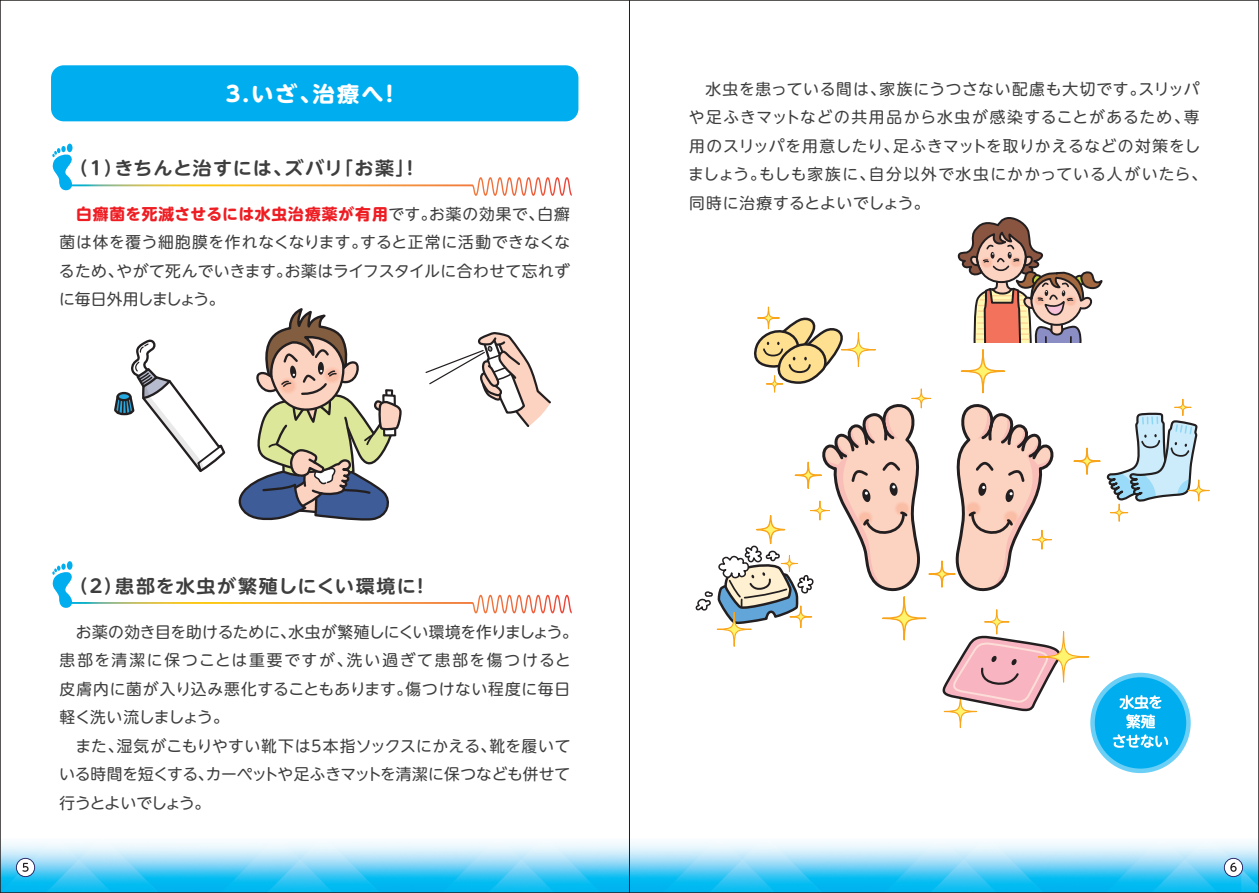
<style>
.page{position:relative;width:1259px;height:893px;background:#fff}
.page>*{position:absolute;margin:0;border:0;box-sizing:border-box;transform-origin:0 0}
.t1{font:700 21.3px "UD Shin M Go Pro";color:#fff;scale:1.04 1}
.t2{font:700 18.3px "UD Shin M Go Pro De";letter-spacing:.05em;color:#3e3e3f;scale:1.04 1}
.t3{font:700 18.3px "UD Shin M Go Pro De";letter-spacing:.08em;color:#3e3e3f;scale:1.04 1}
.t4{font:15.75px/28.5px "UD Shin M Go Pro";letter-spacing:.03em;color:#3e3e3f;text-align:justify}
.t5{font:15.75px/28.5px "UD Shin M Go Pro";letter-spacing:.06em;color:#3e3e3f}
.t6{font:500 14.7px/19.5px "UD Shin M Go Pro";letter-spacing:-.04em;color:#fff;text-align:center}
.s1{font-weight:700;color:#ee1d23}
</style>
<div class="page">
<img style="left:2px;top:842px;width:1255px;height:49px">
<svg style="left:16px;top:858px;width:19px;height:19px"></svg>
<div style="left:17px;top:859px;width:17px;height:17px;background:#fff;border-radius:50%"></div>
<svg style="left:22px;top:863px;width:7px;height:9px"></svg>
<svg style="left:1223px;top:858px;width:20px;height:19px"></svg>
<div style="left:1224px;top:859px;width:18px;height:17px;background:#fff;border-radius:50%"></div>
<svg style="left:1230px;top:863px;width:6px;height:9px"></svg>
<div style="left:51px;top:65px;width:527px;height:56px;background:#00aeef;border-radius:13px"></div>
<div style="left:67px;top:144px;width:6px;height:8px;background:#00aeef;border-radius:50%"></div>
<svg style="left:52px;top:146px;width:25px;height:45px"></svg>
<svg style="left:502px;top:177px;width:65px;height:17px"></svg>
<svg style="left:52px;top:563px;width:25px;height:45px"></svg>
<svg style="left:502px;top:595px;width:64px;height:16px"></svg>
<svg style="left:232px;top:308px;width:171px;height:296px"></svg>
<svg style="left:114px;top:339px;width:112px;height:133px"></svg>
<svg style="left:425px;top:332px;width:126px;height:95px"></svg>
<svg style="left:955px;top:404px;width:99px;height:188px"></svg>
<svg style="left:1074px;top:448px;width:26px;height:26px"></svg>
<div style="left:1073px;top:447px;width:27px;height:28px;border:1px solid #f9a51b;border-radius:50%"></div>
<svg style="left:1032px;top:530px;width:19px;height:19px"></svg>
<div style="left:1032px;top:530px;width:20px;height:20px;border:1px solid #f9a51b;border-radius:50%"></div>
<svg style="left:911px;top:389px;width:20px;height:19px"></svg>
<div style="left:911px;top:388px;width:20px;height:20px;border:1px solid #f9a51b;border-radius:50%"></div>
<svg style="left:929px;top:561px;width:26px;height:26px"></svg>
<div style="left:928px;top:560px;width:27px;height:28px;border:1px solid #f9a51b;border-radius:50%"></div>
<svg style="left:961px;top:350px;width:43px;height:43px"></svg>
<div style="left:960px;top:349px;width:45px;height:44px;border:1px solid #f9a51b;border-radius:50%"></div>
<div style="left:882px;top:596px;width:44px;height:45px;border:1px solid #f9a51b;border-radius:50%"></div>
<svg style="left:757px;top:307px;width:22px;height:22px"></svg>
<div style="left:757px;top:306px;width:23px;height:23px;border:1px solid #f9a51b;border-radius:50%"></div>
<svg style="left:766px;top:376px;width:17px;height:16px"></svg>
<div style="left:766px;top:375px;width:17px;height:18px;border:1px solid #f9a51b;border-radius:50%"></div>
<svg style="left:841px;top:333px;width:34px;height:34px"></svg>
<div style="left:841px;top:332px;width:35px;height:35px;border:1px solid #f9a51b;border-radius:50%"></div>
<svg style="left:754px;top:313px;width:90px;height:72px"></svg>
<svg style="left:695px;top:401px;width:227px;height:246px"></svg>
<svg style="left:957px;top:217px;width:146px;height:126px"></svg>
<svg style="left:944px;top:695px;width:32px;height:33px"></svg>
<div style="left:943px;top:695px;width:34px;height:33px;border:1px solid #f9a51b;border-radius:50%"></div>
<svg style="left:984px;top:610px;width:25px;height:24px"></svg>
<div style="left:984px;top:609px;width:25px;height:25px;border:1px solid #f9a51b;border-radius:50%"></div>
<svg style="left:942px;top:636px;width:107px;height:75px"></svg>
<svg style="left:1038px;top:632px;width:50px;height:50px"></svg>
<div style="left:1037px;top:631px;width:52px;height:52px;border:1px solid #f9a51b;border-radius:50%"></div>
<svg style="left:1110px;top:504px;width:17px;height:17px"></svg>
<div style="left:1110px;top:504px;width:18px;height:18px;border:1px solid #f9a51b;border-radius:50%"></div>
<svg style="left:1106px;top:412px;width:92px;height:93px"></svg>
<svg style="left:1188px;top:480px;width:21px;height:21px"></svg>
<div style="left:1187px;top:479px;width:22px;height:23px;border:1px solid #f9a51b;border-radius:50%"></div>
<svg style="left:1174px;top:399px;width:17px;height:17px"></svg>
<div style="left:1174px;top:399px;width:17px;height:17px;border:1px solid #f9a51b;border-radius:50%"></div>
<div style="left:1092px;top:675px;width:96px;height:96px;background:#00aeef;border-radius:50%"></div>
<div style="left:1090px;top:673px;width:100px;height:100px;border:4px solid #6bcff6;border-radius:50%"></div>
<svg style="left:1119px;top:695px;width:42px;height:33px"></svg>
<svg style="left:1113px;top:734px;width:55px;height:13px"></svg>
<h1 class="t1" style="left:226px;top:77px;width:170px">3.いざ、治療へ！</h1>
<p class="t5" style="left:688px;top:74px;width:521px;text-indent:17px">水虫を患っている間は、家族にうつさない配慮も大切です。スリッパや足ふきマットなどの共用品から水虫が感染することがあるため、専用のスリッパを用意したり、足ふきマットを取りかえるなどの対策をしましょう。もしも家族に、自分以外で水虫にかかっている人がいたら、同時に治療するとよいでしょう。</p>
<p class="t2" style="left:69px;top:153px;width:339px">（1）きちんと治すには、ズバリ「お薬」！</p>
<p class="t4" style="left:59px;top:199px;width:513px;text-indent:17px"><span class="s1">白癬菌を死滅させるには水虫治療薬が有用</span>です。お薬の効果で、白癬菌は体を覆う細胞膜を作れなくなります。すると正常に活動できなくなるため、やがて死んでいきます。お薬はライフスタイルに合わせて忘れずに毎日外用しましょう。</p>
<p class="t3" style="left:69px;top:571px;width:348px">（2）患部を水虫が繁殖しにくい環境に！</p>
<p class="t4" style="left:60px;top:616px;width:520px;text-align:left;text-indent:16px">お薬の効き目を助けるために、水虫が繁殖しにくい環境を作りましょう。患部を清潔に保つことは重要ですが、洗い過ぎて患部を傷つけると皮膚内に菌が入り込み悪化することもあります。傷つけない程度に毎日軽く洗い流しましょう。</p>
<p class="t4" style="left:59px;top:730px;width:512px;text-indent:16px">また、湿気がこもりやすい靴下は5本指ソックスにかえる、靴を履いている時間を短くする、カーペットや足ふきマットを清潔に保つなども併せて行うとよいでしょう。</p>
<p class="t6" style="left:1112px;top:692px;width:59px">水虫を繁殖<br>させない</p>
</div>
